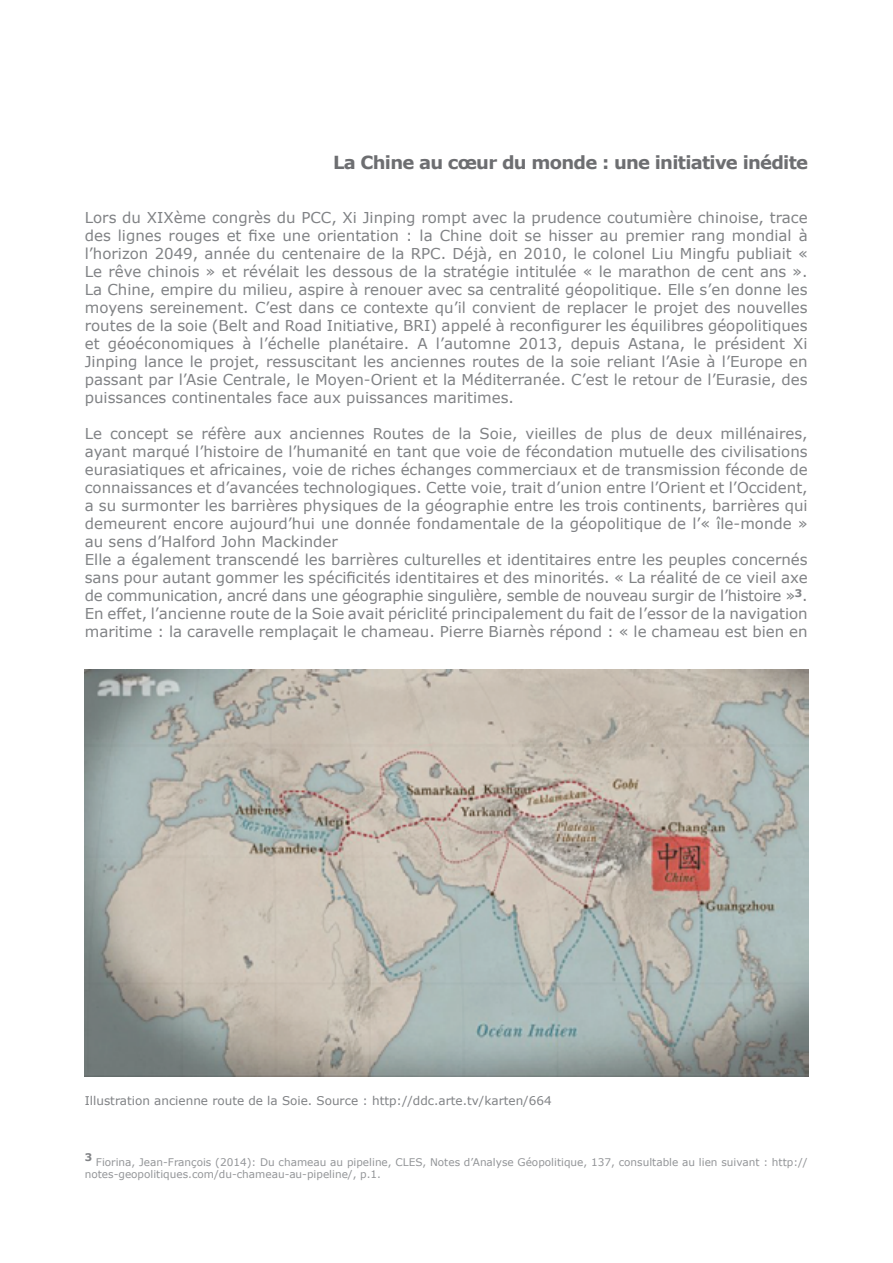
<style>
.page{position:relative;width:893px;height:1263px;background:#fff}
.page>*{position:absolute;margin:0;border:0;box-sizing:border-box;transform-origin:0 0}
.t1{font:700 18px "Verdana";letter-spacing:-.04em;color:#6d6e71}
.t2{font:15px/18px "Verdana";color:#808285;text-align:justify}
.t3{font:12px "Verdana";color:#808285}
.t4{font:10.5px/12px "Verdana";color:#939598}
</style>
<div class="page">
<img style="left:85px;top:670px;width:723px;height:407px">
<p class="t1" style="left:333px;top:150px;width:477px">La Chine au cœur du monde : une initiative inédite</p>
<p class="t2" style="left:85px;top:209px;width:724px">Lors du XIXème congrès du PCC, Xi Jinping rompt avec la prudence coutumière chinoise, trace des lignes rouges et fixe une orientation : la Chine doit se hisser au premier rang mondial à l’horizon 2049, année du centenaire de la RPC. Déjà, en 2010, le colonel Liu Mingfu publiait « Le rêve chinois » et révélait les dessous de la stratégie intitulée « le marathon de cent ans ».<br>La Chine, empire du milieu, aspire à renouer avec sa centralité géopolitique. Elle s’en donne les moyens sereinement. C’est dans ce contexte qu’il convient de replacer le projet des nouvelles routes de la soie (Belt and Road Initiative, BRI) appelé à reconfigurer les équilibres géopolitiques et géoéconomiques à l’échelle planétaire. A l’automne 2013, depuis Astana, le président Xi Jinping lance le projet, ressuscitant les anciennes routes de la soie reliant l’Asie à l’Europe en passant par l’Asie Centrale, le Moyen-Orient et la Méditerranée. C’est le retour de l’Eurasie, des puissances continentales face aux puissances maritimes.</p>
<p class="t2" style="left:85px;top:425px;width:724px;text-align:left">Le concept se réfère aux anciennes Routes de la Soie, vieilles de plus de deux millénaires, ayant marqué l’histoire de l’humanité en tant que voie de fécondation mutuelle des civilisations eurasiatiques et africaines, voie de riches échanges commerciaux et de transmission féconde de connaissances et d’avancées technologiques. Cette voie, trait d’union entre l’Orient et l’Occident, a su surmonter les barrières physiques de la géographie entre les trois continents, barrières qui demeurent encore aujourd’hui une donnée fondamentale de la géopolitique de l’« île-monde » au sens d’Halford John Mackinder<br>Elle a également transcendé les barrières culturelles et identitaires entre les peuples concernés sans pour autant gommer les spécificités identitaires et des minorités. « La réalité de ce vieil axe de communication, ancré dans une géographie singulière, semble de nouveau surgir de l’histoire »<sup>3</sup>.<br>En effet, l’ancienne route de la Soie avait périclité principalement du fait de l’essor de la navigation maritime : la caravelle remplaçait le chameau. Pierre Biarnès répond : « le chameau est bien en</p>
<p class="t3" style="left:85px;top:1093px;width:468px">Illustration ancienne route de la Soie. Source : http://ddc.arte.tv/karten/664</p>
<p class="t4" style="left:85px;top:1156px;width:724px"><sup>3</sup> Fiorina, Jean-François (2014): Du chameau au pipeline, CLES, Notes d’Analyse Géopolitique, 137, consultable au lien suivant : http:// notes-geopolitiques.com/du-chameau-au-pipeline/, p.1.</p>
</div>
